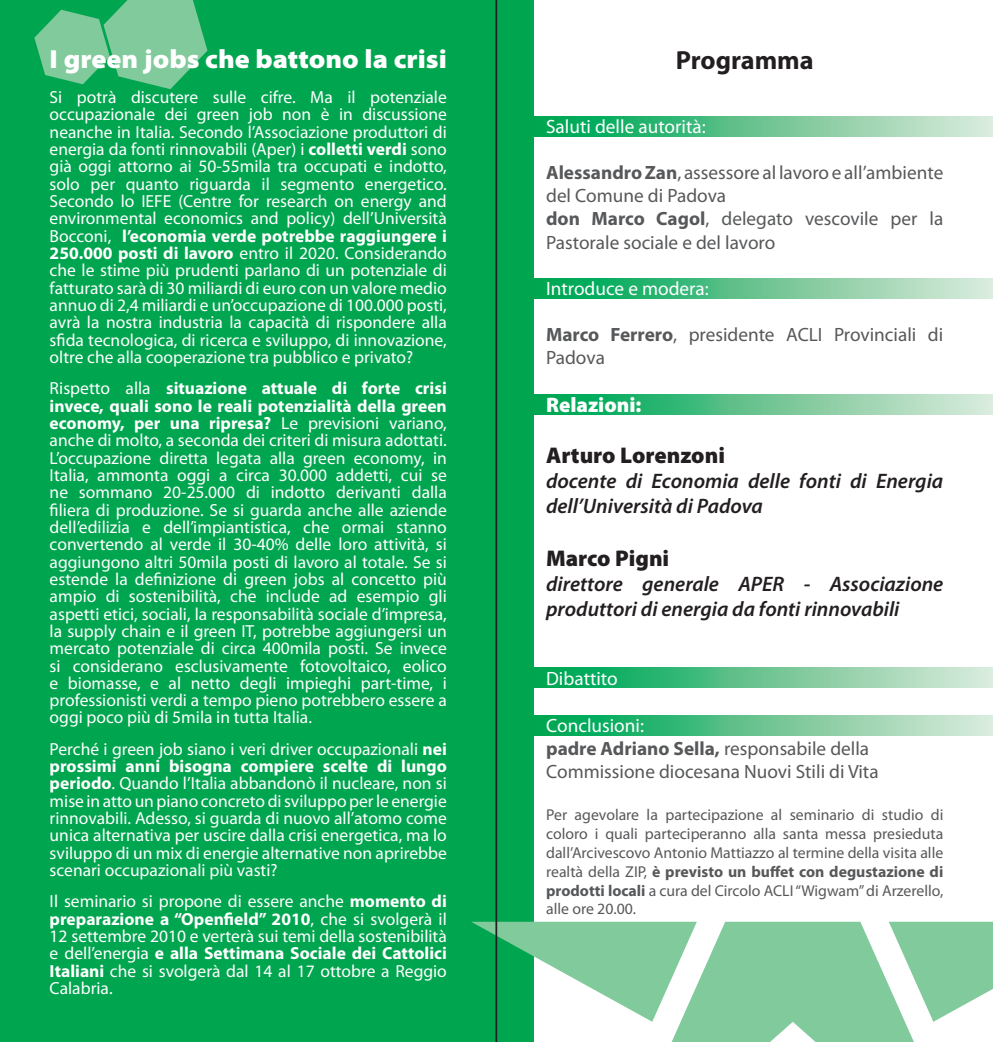
<style>
.page{position:relative;width:993px;height:1042px;background:#fff}
.page>*{position:absolute;margin:0;border:0;box-sizing:border-box;transform-origin:0 0}
.t1{font:900 semi-expanded 26.25px "Myriad Pro";color:#fff}
.t2{font:700 26.25px "Myriad Pro";color:#231f20}
.t3{font:900 22.75px "Myriad Pro";color:#231f20}
.t4{font:italic 600 21px/25.2px "Myriad Pro";color:#231f20}
.t5{font:900 21px "Myriad Pro";color:#fff}
.t6{font:19.25px/23.1px "Myriad Pro";color:#57585a}
.t7{font:19.25px "Myriad Pro";color:#fff}
.t8{font:17.5px/17.3px "Myriad Pro";color:#fff;text-align:justify}
.t9{font:15.75px/18.9px "Myriad Pro";color:#57585a;text-align:justify}
.s1{font-weight:700}
.s2{color:#fff}
</style>
<div class="page">
<div style="left:0;top:0;width:533px;height:1042px;background:#00a54f"></div>
<div style="left:533px;top:116px;width:459px;height:20px;background:linear-gradient(to right,#00a24a,#e1e9db)"></div>
<div style="left:533px;top:279px;width:459px;height:19px;background:linear-gradient(to right,#00a24a,#e1e9db)"></div>
<div style="left:533px;top:395px;width:459px;height:20px;background:linear-gradient(to right,#00a24a,#e1e9db)"></div>
<div style="left:533px;top:667px;width:459px;height:20px;background:linear-gradient(to right,#00a24a,#e1e9db)"></div>
<div style="left:533px;top:715px;width:459px;height:20px;background:linear-gradient(to right,#00a24a,#e1e9db)"></div>
<svg style="left:34px;top:0;width:173px;height:89px"></svg>
<svg style="left:472px;top:922px;width:520px;height:120px"></svg>
<hr style="left:495px;top:0;width:2px;height:1042px;background:#231f20">
<h1 class="t1" style="left:50px;top:49px;width:398px">I green jobs che battono la crisi</h1>
<p class="t8" style="left:50px;top:90px;width:398px">Si potrà discutere sulle cifre. Ma il potenziale occupazionale dei green job non è in discussione neanche in Italia. Secondo l’Associazione produttori di energia da fonti rinnovabili (Aper) i <span class="s1">colletti verdi</span> sono già oggi attorno ai 50-55mila tra occupati e indotto, solo per quanto riguarda il segmento energetico.<br>Secondo lo IEFE (Centre for research on energy and environmental economics and policy) dell’Università Bocconi, <span class="s1">l’economia verde potrebbe raggiungere i 250.000 posti di lavoro</span> entro il 2020. Considerando che le stime più prudenti parlano di un potenziale di fatturato sarà di 30 miliardi di euro con un valore medio annuo di 2,4 miliardi e un’occupazione di 100.000 posti, avrà la nostra industria la capacità di rispondere alla sfida tecnologica, di ricerca e sviluppo, di innovazione, oltre che alla cooperazione tra pubblico e privato?</p>
<p class="t8" style="left:50px;top:381px;width:398px">Rispetto alla <span class="s1">situazione attuale di forte crisi invece, quali sono le reali potenzialità della green economy, per una ripresa?</span> Le previsioni variano, anche di molto, a seconda dei criteri di misura adottati.<br>L’occupazione diretta legata alla green economy, in Italia, ammonta oggi a circa 30.000 addetti, cui se ne sommano 20-25.000 di indotto derivanti dalla filiera di produzione. Se si guarda anche alle aziende dell’edilizia e dell’impiantistica, che ormai stanno convertendo al verde il 30-40% delle loro attività, si aggiungono altri 50mila posti di lavoro al totale. Se si estende la definizione di green jobs al concetto più ampio di sostenibilità, che include ad esempio gli aspetti etici, sociali, la responsabilità sociale d’impresa, la supply chain e il green IT, potrebbe aggiungersi un mercato potenziale di circa 400mila posti. Se invece si considerano esclusivamente fotovoltaico, eolico e biomasse, e al netto degli impieghi part-time, i professionisti verdi a tempo pieno potrebbero essere a oggi poco più di 5mila in tutta Italia.</p>
<p class="t8" style="left:50px;top:741px;width:398px">Perché i green job siano i veri driver occupazionali <span class="s1">nei prossimi anni bisogna compiere scelte di lungo periodo</span>. Quando l’Italia abbandonò il nucleare, non si mise in atto un piano concreto di sviluppo per le energie rinnovabili. Adesso, si guarda di nuovo all’atomo come unica alternativa per uscire dalla crisi energetica, ma lo sviluppo di un mix di energie alternative non aprirebbe scenari occupazionali più vasti?</p>
<p class="t8" style="left:50px;top:894px;width:398px">Il seminario si propone di essere anche <span class="s1">momento di preparazione a “Openfield” 2010</span>, che si svolgerà il 12 settembre 2010 e verterà sui temi della sostenibilità e dell’energia <span class="s1">e alla Settimana Sociale dei Cattolici Italiani</span> che si svolgerà dal 14 al 17 ottobre a Reggio Calabria.</p>
<h1 class="t2" style="left:675px;top:50px;width:139px">Programma</h1>
<p class="t7" style="left:546px;top:119px;width:161px">Saluti delle autorità:</p>
<p class="t6" style="left:546px;top:163px;width:398px"><span class="s1">Alessandro Zan</span>, assessore al lavoro e all’ambiente del Comune di Padova<br><span class="s1">don Marco Cagol</span>, delegato vescovile per la Pastorale sociale e del lavoro</p>
<p class="t7" style="left:546px;top:281px;width:164px">Introduce e modera:</p>
<p class="t6" style="left:546px;top:324px;width:398px"><span class="s1">Marco Ferrero</span>, presidente ACLI Provinciali di<br>Padova</p>
<p class="t5" style="left:546px;top:397px;width:97px">Relazioni:</p>
<h2 class="t3" style="left:546px;top:446px;width:180px">Arturo Lorenzoni</h2>
<p class="t4" style="left:546px;top:470px;width:398px">docente di Economia delle fonti di Energia dell’Università di Padova</p>
<h2 class="t3" style="left:546px;top:549px;width:125px">Marco Pigni</h2>
<p class="t4" style="left:546px;top:573px;width:398px">direttore generale APER - Associazione produttori di energia da fonti rinnovabili</p>
<p class="t7" style="left:546px;top:671px;width:73px">Dibattito</p>
<p class="t6" style="left:546px;top:715px;width:334px"><span class="s2">Conclusioni:<br></span><span class="s1">padre Adriano Sella,</span> responsabile della<br>Commissione diocesana Nuovi Stili di Vita</p>
<p class="t9" style="left:546px;top:806px;width:398px">Per agevolare la partecipazione al seminario di studio di coloro i quali parteciperanno alla santa messa presieduta dall’Arcivescovo Antonio Mattiazzo al termine della visita alle realtà della ZIP, <span class="s1">è previsto un buffet con degustazione di prodotti locali</span> a cura del Circolo ACLI “Wigwam” di Arzerello, alle ore 20.00.</p>
</div>
